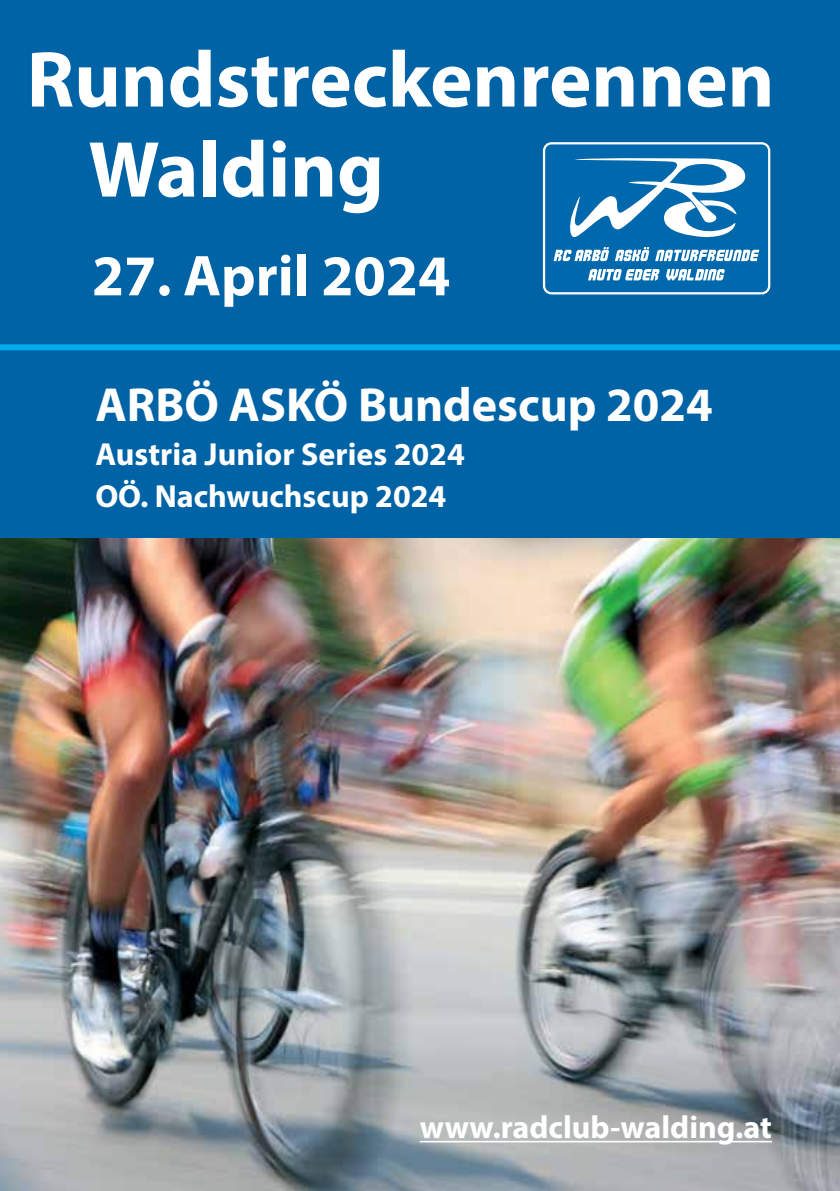
<style>
.page{position:relative;width:840px;height:1191px;background:#fff}
.page>*{position:absolute;margin:0;border:0;box-sizing:border-box;transform-origin:0 0}
.t1{font:700 80px/90px "Myriad Pro";color:#fff}
.t2{font:700 58px "Myriad Pro";color:#fff}
.t3{font:700 48px "Myriad Pro";color:#fff}
.t4{font:700 32px/42.4px "Myriad Pro";color:#fff}
</style>
<div class="page">
<div style="left:0;top:0;width:839px;height:1191px;background:#0063a5"></div>
<div style="left:543px;top:143px;width:225px;height:150px;background:#0068ac;border-radius:7px"></div>
<div style="left:542px;top:142px;width:227px;height:152px;border:2px solid #fff;border-radius:7px"></div>
<svg style="left:615px;top:247px;width:143px;height:14px"></svg>
<svg style="left:553px;top:247px;width:55px;height:14px"></svg>
<svg style="left:666px;top:269px;width:58px;height:11px"></svg>
<svg style="left:588px;top:269px;width:71px;height:11px"></svg>
<svg style="left:570px;top:158px;width:174px;height:79px"></svg>
<img style="left:0;top:538px;width:839px;height:653px">
<div style="left:0;top:344px;width:839px;height:6px;background:#00aeef"></div>
<hr style="left:419px;top:1140px;width:352px;height:2px;background:#fff">
<h1 class="t1" style="left:88px;top:32px;width:687px;text-indent:-62px">Rundstreckenrennen<br>Walding</h1>
<h2 class="t2" style="left:92px;top:238px;width:359px">27. April 2024</h2>
<h3 class="t3" style="left:95px;top:373px;width:618px">ARBÖ ASKÖ Bundescup 2024</h3>
<p class="t4" style="left:95px;top:431px;width:371px">Austria Junior Series 2024<br>OÖ. Nachwuchscup 2024</p>
<p class="t4" style="left:419px;top:1105px;width:353px">www.radclub-walding.at</p>
</div>
